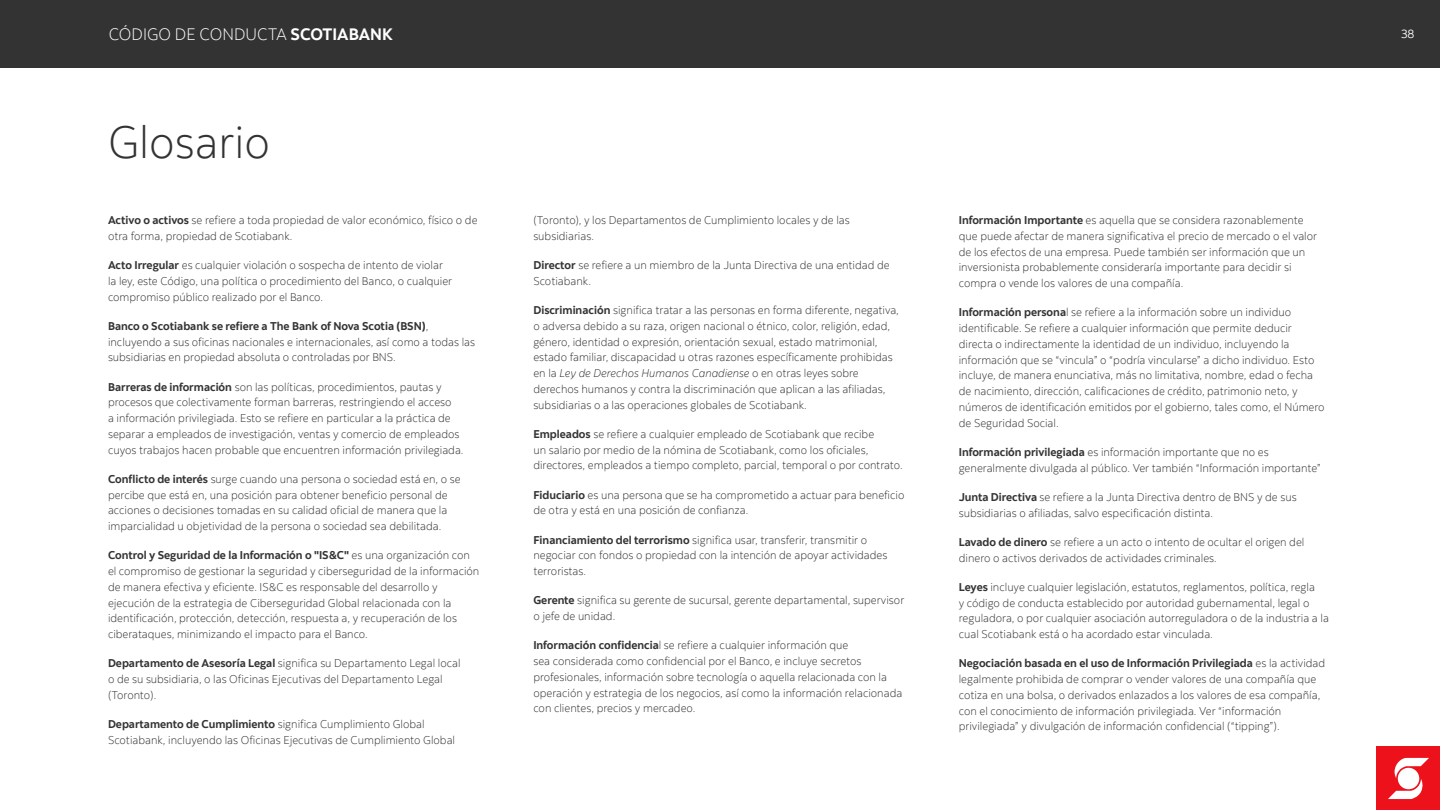
<style>
.page{position:relative;width:1440px;height:810px;background:#fff}
.page>*{position:absolute;margin:0;border:0;box-sizing:border-box;transform-origin:0 0}
.t1{font:300 45px "Scotia";color:#333}
.t2{font:300 16.5px "Scotia";color:#fff}
.t3{font:12px "Scotia";color:#fff}
.t4{font:300 11.25px/15.8px "Scotia";color:#333}
.s1{font-weight:700}
.s2{font-style:italic}
</style>
<div class="page">
<div style="left:1377px;top:747px;width:63px;height:63px;background:#ec111a"></div>
<svg style="left:1388px;top:758px;width:41px;height:41px"></svg>
<div style="left:1398px;top:768px;width:21px;height:21px;background:#fff;border-radius:50%"></div>
<div style="left:0;top:0;width:1440px;height:68px;background:#333"></div>
<h2 class="t2" style="left:109px;top:24px;width:286px">CÓDIGO DE CONDUCTA <span class="s1">SCOTIABANK</span></h2>
<p class="t3" style="left:1401px;top:26px;width:15px">38</p>
<h1 class="t1" style="left:108px;top:115px;width:163px">Glosario</h1>
<p class="t4" style="left:108px;top:212px;width:371px"><span class="s1">Activo o activos</span> se refiere a toda propiedad de valor económico, físico o de otra forma, propiedad de Scotiabank.</p>
<p class="t4" style="left:108px;top:257px;width:346px"><span class="s1">Acto Irregular</span> es cualquier violación o sospecha de intento de violar la ley, este Código, una política o procedimiento del Banco, o cualquier compromiso público realizado por el Banco.</p>
<p class="t4" style="left:108px;top:318px;width:369px"><span class="s1">Banco o Scotiabank se refiere a The Bank of Nova Scotia (BSN)</span>, incluyendo a sus oficinas nacionales e internacionales, así como a todas las subsidiarias en propiedad absoluta o controladas por BNS.</p>
<p class="t4" style="left:108px;top:379px;width:357px"><span class="s1">Barreras de información</span> son las políticas, procedimientos, pautas y procesos que colectivamente forman barreras, restringiendo el acceso<br>a información privilegiada. Esto se refiere en particular a la práctica de separar a empleados de investigación, ventas y comercio de empleados cuyos trabajos hacen probable que encuentren información privilegiada.</p>
<p class="t4" style="left:108px;top:471px;width:354px"><span class="s1">Conflicto de interés</span> surge cuando una persona o sociedad está en, o se percibe que está en, una posición para obtener beneficio personal de acciones o decisiones tomadas en su calidad oficial de manera que la imparcialidad u objetividad de la persona o sociedad sea debilitada.</p>
<p class="t4" style="left:108px;top:548px;width:373px"><span class="s1">Control y Seguridad de la Información o "IS&amp;C"</span> es una organización con el compromiso de gestionar la seguridad y ciberseguridad de la información de manera efectiva y eficiente. IS&amp;C es responsable del desarrollo y ejecución de la estrategia de Ciberseguridad Global relacionada con la identificación, protección, detección, respuesta a, y recuperación de los ciberataques, minimizando el impacto para el Banco.</p>
<p class="t4" style="left:108px;top:656px;width:354px"><span class="s1">Departamento de Asesoría Legal</span> significa su Departamento Legal local o de su subsidiaria, o las Oficinas Ejecutivas del Departamento Legal (Toronto).</p>
<p class="t4" style="left:108px;top:716px;width:349px"><span class="s1">Departamento de Cumplimiento</span> significa Cumplimiento Global<br>Scotiabank, incluyendo las Oficinas Ejecutivas de Cumplimiento Global</p>
<p class="t4" style="left:533px;top:212px;width:318px">(Toronto), y los Departamentos de Cumplimiento locales y de las subsidiarias.</p>
<p class="t4" style="left:533px;top:257px;width:358px"><span class="s1">Director</span> se refiere a un miembro de la Junta Directiva de una entidad de<br>Scotiabank.</p>
<p class="t4" style="left:533px;top:302px;width:367px"><span class="s1">Discriminación</span> significa tratar a las personas en forma diferente, negativa, o adversa debido a su raza, origen nacional o étnico, color, religión, edad, género, identidad o expresión, orientación sexual, estado matrimonial, estado familiar, discapacidad u otras razones específicamente prohibidas en la <span class="s2">Ley de Derechos Humanos Canadiense</span> o en otras leyes sobre derechos humanos y contra la discriminación que aplican a las afiliadas, subsidiarias o a las operaciones globales de Scotiabank.</p>
<p class="t4" style="left:533px;top:426px;width:371px"><span class="s1">Empleados</span> se refiere a cualquier empleado de Scotiabank que recibe<br>un salario por medio de la nómina de Scotiabank, como los oficiales, directores, empleados a tiempo completo, parcial, temporal o por contrato.</p>
<p class="t4" style="left:533px;top:487px;width:373px"><span class="s1">Fiduciario</span> es una persona que se ha comprometido a actuar para beneficio de otra y está en una posición de confianza.</p>
<p class="t4" style="left:533px;top:532px;width:356px"><span class="s1">Financiamiento del terrorismo</span> significa usar, transferir, transmitir o negociar con fondos o propiedad con la intención de apoyar actividades terroristas.</p>
<p class="t4" style="left:533px;top:593px;width:372px"><span class="s1">Gerente</span> significa su gerente de sucursal, gerente departamental, supervisor o jefe de unidad.</p>
<p class="t4" style="left:533px;top:638px;width:370px"><span class="s1">Información confidencia</span>l se refiere a cualquier información que<br>sea considerada como confidencial por el Banco, e incluye secretos profesionales, información sobre tecnología o aquella relacionada con la operación y estrategia de los negocios, así como la información relacionada con clientes, precios y mercadeo.</p>
<p class="t4" style="left:959px;top:212px;width:360px"><span class="s1">Información Importante</span> es aquella que se considera razonablemente que puede afectar de manera significativa el precio de mercado o el valor de los efectos de una empresa. Puede también ser información que un inversionista probablemente consideraría importante para decidir si compra o vende los valores de una compañía.</p>
<p class="t4" style="left:959px;top:305px;width:367px"><span class="s1">Información persona</span>l se refiere a la información sobre un individuo identificable. Se refiere a cualquier información que permite deducir directa o indirectamente la identidad de un individuo, incluyendo la información que se “vincula” o “podría vincularse” a dicho individuo. Esto incluye, de manera enunciativa, más no limitativa, nombre, edad o fecha de nacimiento, dirección, calificaciones de crédito, patrimonio neto, y números de identificación emitidos por el gobierno, tales como, el Número de Seguridad Social.</p>
<p class="t4" style="left:959px;top:444px;width:364px"><span class="s1">Información privilegiada</span> es información importante que no es generalmente divulgada al público. Ver también “Información importante”</p>
<p class="t4" style="left:959px;top:489px;width:339px"><span class="s1">Junta Directiva</span> se refiere a la Junta Directiva dentro de BNS y de sus subsidiarias o afiliadas, salvo especificación distinta.</p>
<p class="t4" style="left:959px;top:534px;width:347px"><span class="s1">Lavado de dinero</span> se refiere a un acto o intento de ocultar el origen del dinero o activos derivados de actividades criminales.</p>
<p class="t4" style="left:959px;top:579px;width:372px"><span class="s1">Leyes</span> incluye cualquier legislación, estatutos, reglamentos, política, regla<br>y código de conducta establecido por autoridad gubernamental, legal o reguladora, o por cualquier asociación autorreguladora o de la industria a la cual Scotiabank está o ha acordado estar vinculada.</p>
<p class="t4" style="left:959px;top:656px;width:368px"><span class="s1">Negociación basada en el uso de Información Privilegiada</span> es la actividad legalmente prohibida de comprar o vender valores de una compañía que cotiza en una bolsa, o derivados enlazados a los valores de esa compañía, con el conocimiento de información privilegiada. Ver “información privilegiada” y divulgación de información confidencial (“tipping”).</p>
</div>
